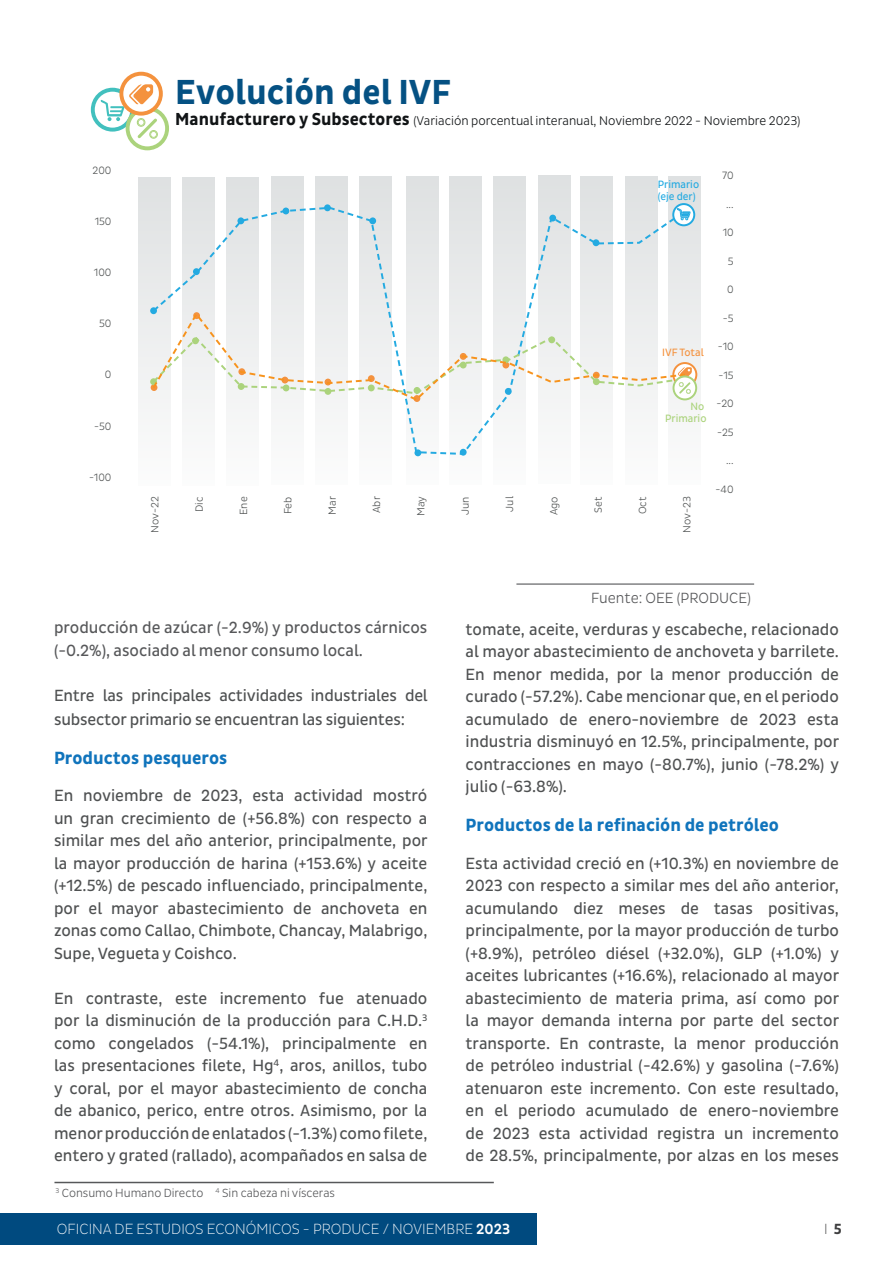
<style>
.page{position:relative;width:893px;height:1263px;background:#fff}
.page>*{position:absolute;margin:0;border:0;box-sizing:border-box;transform-origin:0 0}
.t1{font:700 35.4px "Pluto Sans Cond";color:#055183}
.t2{font:700 18px "Pluto Sans Cond";color:#1074bc}
.t3{font:16.5px/22.5px "Pluto Sans Cond";color:#4f5152;text-align:justify}
.t4{font:16.5px/22.5px "Pluto Sans Cond";color:#57585a}
.t5{font:300 15px "Pluto Sans Cond Ex";color:#fff}
.t6{font:300 15px "Pluto Sans Cond";color:#57585a}
.t7{font:300 15px "Pluto Sans Cond Ex";color:#3e3e3f}
.t8{font:300 12.75px "Pluto Sans Cond";color:#111416}
.t9{font:300 12px "Pluto Sans Cond";color:#57585a}
.t10{font:300 10.8px "Pluto Sans Cond";color:#4f5252}
.t11{font:10.8px/11.9px "Pluto Sans Cond";color:#24aae1}
.t12{font:10.8px/11.9px "Pluto Sans Cond";color:#abd37c;text-align:right}
.t13{font:10.8px "Pluto Sans Cond";color:#f4923e}
.t14{font:300 10.65px "Pluto Sans Cond";color:#4f5252}
.s1{font-weight:700;font-size:17.7px}
.s2{font-family:"Pluto Sans Cond";font-weight:500}
.s3{font-family:"Pluto Sans Cond";font-weight:700}
</style>
<div class="page">
<div style="left:0;top:1213px;width:536px;height:32px;background:#004a7f"></div>
<svg style="left:93px;top:90px;width:39px;height:40px"></svg>
<div style="left:91px;top:88px;width:43px;height:44px;border:4px solid #42c0be;border-radius:50%"></div>
<svg style="left:128px;top:108px;width:39px;height:40px"></svg>
<div style="left:126px;top:106px;width:43px;height:44px;border:4px solid #abd37c;border-radius:50%"></div>
<svg style="left:121px;top:74px;width:40px;height:40px"></svg>
<div style="left:119px;top:72px;width:44px;height:44px;border:4px solid #f4923e;border-radius:50%"></div>
<svg style="left:100px;top:84px;width:58px;height:55px"></svg>
<svg style="left:138px;top:175px;width:563px;height:282px"></svg>
<svg style="left:151px;top:206px;width:537px;height:250px"></svg>
<div style="left:414px;top:449px;width:7px;height:7px;background:#24aae1;border-radius:50%"></div>
<svg style="left:673px;top:204px;width:21px;height:21px"></svg>
<div style="left:672px;top:203px;width:23px;height:23px;border:2px solid #24aae1;border-radius:50%"></div>
<svg style="left:677px;top:199px;width:14px;height:21px"></svg>
<svg style="left:673px;top:363px;width:23px;height:23px"></svg>
<div style="left:672px;top:362px;width:25px;height:25px;border:2px solid #f4923e;border-radius:50%"></div>
<svg style="left:151px;top:311px;width:536px;height:91px"></svg>
<svg style="left:673px;top:376px;width:23px;height:23px"></svg>
<div style="left:672px;top:375px;width:25px;height:25px;border:2px solid #abd37c;border-radius:50%"></div>
<svg style="left:151px;top:335px;width:541px;height:60px"></svg>
<hr style="left:516px;top:583px;width:238px;height:2px;background:#57585a">
<hr style="left:54px;top:1182px;width:440px;height:1px;background:#57585a">
<p class="t10" style="left:93px;top:164px;width:20px">200</p>
<p class="t10" style="left:95px;top:215px;width:18px">150</p>
<p class="t10" style="left:94px;top:266px;width:19px">100</p>
<p class="t10" style="left:99px;top:317px;width:14px">50</p>
<p class="t10" style="left:105px;top:369px;width:8px">0</p>
<p class="t10" style="left:94px;top:420px;width:19px">-50</p>
<p class="t10" style="left:89px;top:471px;width:24px">-100</p>
<p class="t1" style="left:175px;top:72px;width:277px">Evolución del IVF</p>
<p class="t8" style="left:175px;top:114px;width:627px"><span class="s1">Manufacturero y Subsectores</span> (Variación porcentual interanual, Noviembre 2022 - Noviembre 2023)</p>
<p class="t11" style="left:658px;top:178px;width:43px">Primario (eje der)</p>
<p class="t13" style="left:662px;top:347px;width:43px">IVF Total</p>
<p class="t12" style="left:665px;top:401px;width:43px">No<br>Primario</p>
<p class="t14" style="left:149px;top:533px;width:38px;rotate:-90deg">Nov-22</p>
<p class="t14" style="left:193px;top:512px;width:17px;rotate:-90deg">Dic</p>
<p class="t14" style="left:238px;top:515px;width:20px;rotate:-90deg">Ene</p>
<p class="t14" style="left:282px;top:514px;width:19px;rotate:-90deg">Feb</p>
<p class="t14" style="left:326px;top:515px;width:20px;rotate:-90deg">Mar</p>
<p class="t14" style="left:371px;top:513px;width:18px;rotate:-90deg">Abr</p>
<p class="t14" style="left:415px;top:516px;width:21px;rotate:-90deg">May</p>
<p class="t14" style="left:459px;top:515px;width:20px;rotate:-90deg">Jun</p>
<p class="t14" style="left:504px;top:511px;width:17px;rotate:-90deg">Jul</p>
<p class="t14" style="left:548px;top:515px;width:20px;rotate:-90deg">Ago</p>
<p class="t14" style="left:592px;top:513px;width:18px;rotate:-90deg">Set</p>
<p class="t14" style="left:637px;top:514px;width:19px;rotate:-90deg">Oct</p>
<p class="t14" style="left:681px;top:533px;width:38px;rotate:-90deg">Nov-23</p>
<p class="t10" style="left:722px;top:169px;width:13px">70</p>
<p class="t10" style="left:726px;top:198px;width:9px">...</p>
<p class="t10" style="left:723px;top:226px;width:12px">10</p>
<p class="t10" style="left:728px;top:255px;width:7px">5</p>
<p class="t10" style="left:727px;top:283px;width:8px">0</p>
<p class="t10" style="left:723px;top:312px;width:12px">-5</p>
<p class="t10" style="left:718px;top:340px;width:17px">-10</p>
<p class="t10" style="left:719px;top:369px;width:17px">-15</p>
<p class="t10" style="left:716px;top:397px;width:19px">-20</p>
<p class="t10" style="left:717px;top:426px;width:18px">-25</p>
<p class="t10" style="left:726px;top:454px;width:9px">...</p>
<p class="t10" style="left:716px;top:483px;width:20px">-40</p>
<p class="t6" style="left:591px;top:589px;width:162px">Fuente: OEE (PRODUCE)</p>
<p class="t4" style="left:54px;top:617px;width:375px">producción de azúcar (-2.9%) y productos cárnicos (-0.2%), asociado al menor consumo local.</p>
<p class="t3" style="left:54px;top:683px;width:375px;line-height:24px">Entre las principales actividades industriales del subsector primario se encuentran las siguientes:</p>
<p class="t2" style="left:54px;top:747px;width:175px">Productos pesqueros</p>
<p class="t3" style="left:54px;top:785px;width:375px">En noviembre de 2023, esta actividad mostró un gran crecimiento de (+56.8%) con respecto a similar mes del año anterior, principalmente, por la mayor producción de harina (+153.6%) y aceite (+12.5%) de pescado influenciado, principalmente, por el mayor abastecimiento de anchoveta en zonas como Callao, Chimbote, Chancay, Malabrigo, Supe, Vegueta y Coishco.</p>
<p class="t3" style="left:54px;top:987px;width:375px">En contraste, este incremento fue atenuado por la disminución de la producción para C.H.D.<sup>3 </sup>como congelados (-54.1%), principalmente en las presentaciones filete, Hg<sup>4</sup>, aros, anillos, tubo y coral, por el mayor abastecimiento de concha de abanico, perico, entre otros. Asimismo, por la menor producción de enlatados (-1.3%) como filete, entero y grated (rallado), acompañados en salsa de</p>
<p class="t9" style="left:56px;top:1186px;width:281px"><sup>3</sup> Consumo Humano Directo <sup>4</sup> Sin cabeza ni vísceras</p>
<p class="t3" style="left:466px;top:618px;width:375px">tomate, aceite, verduras y escabeche, relacionado al mayor abastecimiento de anchoveta y barrilete.<br>En menor medida, por la menor producción de curado (-57.2%). Cabe mencionar que, en el periodo acumulado de enero-noviembre de 2023 esta industria disminuyó en 12.5%, principalmente, por contracciones en mayo (-80.7%), junio (-78.2%) y julio (-63.8%).</p>
<p class="t2" style="left:466px;top:815px;width:315px">Productos de la refinación de petróleo</p>
<p class="t3" style="left:466px;top:852px;width:375px">Esta actividad creció en (+10.3%) en noviembre de 2023 con respecto a similar mes del año anterior, acumulando diez meses de tasas positivas, principalmente, por la mayor producción de turbo (+8.9%), petróleo diésel (+32.0%), GLP (+1.0%) y aceites lubricantes (+16.6%), relacionado al mayor abastecimiento de materia prima, así como por la mayor demanda interna por parte del sector transporte. En contraste, la menor producción de petróleo industrial (-42.6%) y gasolina (-7.6%) atenuaron este incremento. Con este resultado, en el periodo acumulado de enero-noviembre de 2023 esta actividad registra un incremento de 28.5%, principalmente, por alzas en los meses</p>
<p class="t5" style="left:57px;top:1221px;width:455px">OFICINA DE ESTUDIOS ECONÓMICOS - PRODUCE / NOVIEMBRE <span class="s2">2023</span></p>
<p class="t7" style="left:824px;top:1221px;width:19px">I <span class="s3">5</span></p>
</div>
